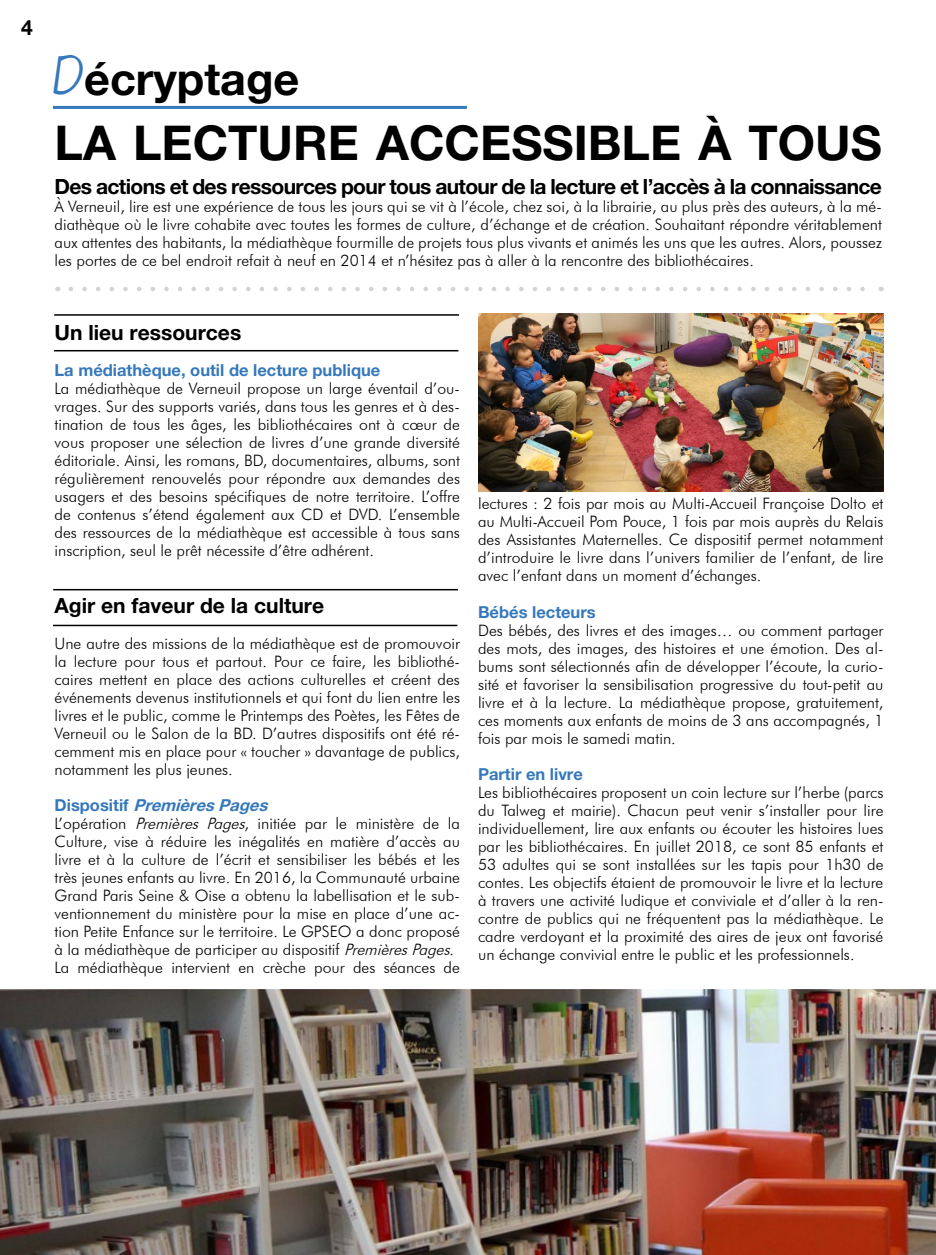
<style>
.page{position:relative;width:936px;height:1255px;background:#fff}
.page>*{position:absolute;margin:0;border:0;box-sizing:border-box;transform-origin:0 0}
.t1{font:700 48px "Helvetica Neue LT Pro";color:#000}
.t2{font:700 45px "Helvetica Neue LT Pro";color:#000}
.t3{font:700 21px "Helvetica Neue LT Pro";letter-spacing:-.03em;color:#000}
.t4{font:700 21px "Helvetica Neue LT Pro";color:#000}
.t5{font:700 16.5px "Helvetica Neue LT Pro";color:#3578bb}
.t6{font:italic 700 16.5px "Helvetica Neue LT Pro";color:#3578bb}
.t7{font:300 15.75px/18px "Futura BT";color:#000;text-align:justify}
.s1{font-family:"My Lucky Penny";font-weight:400;color:#3578bb}
.s2{font-style:normal}
.s3{font-style:italic}
</style>
<div class="page">
<img style="left:0;top:989px;width:935px;height:265px">
<hr style="left:53px;top:106px;width:414px;height:3px;background:#3578bb">
<svg style="left:71px;top:287px;width:794px;height:4px"></svg>
<hr style="left:54px;top:314px;width:405px;height:2px;background:#000">
<hr style="left:54px;top:350px;width:404px;height:1px;background:#000">
<img style="left:479px;top:313px;width:404px;height:179px">
<hr style="left:53px;top:589px;width:405px;height:1px;background:#000">
<hr style="left:53px;top:624px;width:404px;height:2px;background:#000">
<h3 class="t3" style="left:21px;top:14px;width:13px">4</h3>
<h2 class="t2" style="left:53px;top:51px;width:248px"><span class="s1">D</span>écryptage</h2>
<h1 class="t1" style="left:55px;top:113px;width:828px">LA LECTURE ACCESSIBLE À TOUS</h1>
<h3 class="t3" style="left:54px;top:174px;width:829px">Des actions et des ressources pour tous autour de la lecture et l’accès à la connaissance</h3>
<p class="t7" style="left:55px;top:197px;width:828px">À Verneuil, lire est une expérience de tous les jours qui se vit à l’école, chez soi, à la librairie, au plus près des auteurs, à la mé&shy;diathèque où le livre cohabite avec toutes les formes de culture, d’échange et de création. Souhaitant répondre véritablement aux attentes des habitants, la médiathèque fourmille de projets tous plus vivants et animés les uns que les autres. Alors, poussez les portes de ce bel endroit refait à neuf en 2014 et n’hésitez pas à aller à la rencontre des bibliothécaires.</p>
<h3 class="t4" style="left:55px;top:319px;width:188px">Un lieu ressources</h3>
<p class="t5" style="left:55px;top:360px;width:327px">La médiathèque, outil de lecture publique</p>
<p class="t7" style="left:55px;top:379px;width:407px">La médiathèque de Verneuil propose un large éventail d’ou&shy;vrages. Sur des supports variés, dans tous les genres et à des&shy;tination de tous les âges, les bibliothécaires ont à cœur de vous proposer une sélection de livres d’une grande diversité éditoriale. Ainsi, les romans, BD, documentaires, albums, sont régulièrement renouvelés pour répondre aux demandes des usagers et des besoins spécifiques de notre territoire. L’offre de contenus s’étend également aux CD et DVD. L’ensemble des ressources de la médiathèque est accessible à tous sans inscription, seul le prêt nécessite d’être adhérent.</p>
<h3 class="t4" style="left:55px;top:592px;width:271px">Agir en faveur de la culture</h3>
<p class="t7" style="left:55px;top:634px;width:407px">Une autre des missions de la médiathèque est de promouvoir la lecture pour tous et partout. Pour ce faire, les bibliothé&shy;caires mettent en place des actions culturelles et créent des événements devenus institutionnels et qui font du lien entre les livres et le public, comme le Printemps des Poètes, les Fêtes de Verneuil ou le Salon de la BD. D’autres dispositifs ont été ré&shy;cemment mis en place pour « toucher » davantage de publics, notamment les plus jeunes.</p>
<p class="t6" style="left:55px;top:795px;width:219px"><span class="s2">D i s p o s i t i f</span> PremièresPages</p>
<p class="t7" style="left:55px;top:814px;width:407px;text-align:left">L’opération <span class="s3">Premières Pages</span>, initiée par le ministère de la Culture, vise à réduire les inégalités en matière d’accès au livre et à la culture de l’écrit et sensibiliser les bébés et les très jeunes enfants au livre. En 2016, la Communauté urbaine Grand Paris Seine &amp; Oise a obtenu la labellisation et le sub&shy;ventionnement du ministère pour la mise en place d’une ac&shy;tion Petite Enfance sur le territoire. Le GPSEO a donc proposé à la médiathèque de participer au dispositif <span class="s3">PremièresPages</span>.<br>La médiathèque intervient en crèche pour des séances de</p>
<p class="t7" style="left:478px;top:494px;width:407px">lectures : 2 fois par mois au Multi-Accueil Françoise Dolto et au Multi-Accueil Pom Pouce, 1 fois par mois auprès du Relais des Assistantes Maternelles. Ce dispositif permet notamment d’introduire le livre dans l’univers familier de l’enfant, de lire avec l’enfant dans un moment d’échanges.</p>
<p class="t5" style="left:478px;top:601px;width:119px">Bébés lecteurs</p>
<p class="t7" style="left:478px;top:620px;width:407px">Des bébés, des livres et des images… ou comment partager des mots, des images, des histoires et une émotion. Des al&shy;bums sont sélectionnés afin de développer l’écoute, la curio&shy;sité et favoriser la sensibilisation progressive du tout-petit au livre et à la lecture. La médiathèque propose, gratuitement, ces moments aux enfants de moins de 3 ans accompagnés, 1 fois par mois le samedi matin.</p>
<p class="t5" style="left:478px;top:763px;width:106px">Partir en livre</p>
<p class="t7" style="left:478px;top:782px;width:407px">Les bibliothécaires proposent un coin lecture sur l’herbe (parcs du Talweg et mairie). Chacun peut venir s’installer pour lire individuellement, lire aux enfants ou écouter les histoires lues par les bibliothécaires. En juillet 2018, ce sont 85 enfants et 53 adultes qui se sont installées sur les tapis pour 1h30 de contes. Les objectifs étaient de promouvoir le livre et la lecture à travers une activité ludique et conviviale et d’aller à la ren&shy;contre de publics qui ne fréquentent pas la médiathèque. Le cadre verdoyant et la proximité des aires de jeux ont favorisé un échange convivial entre le public et les professionnels.</p>
</div>
